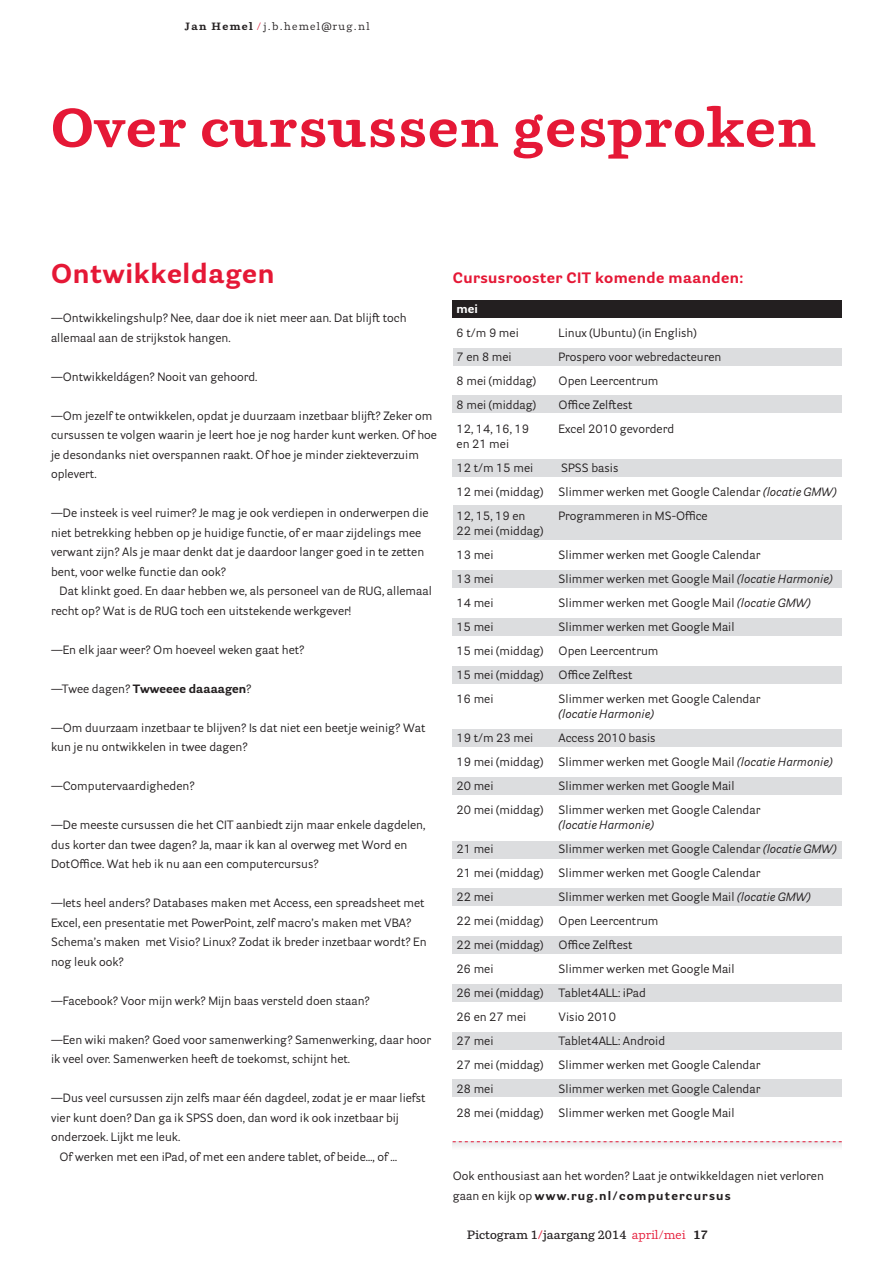
<style>
.page{position:relative;width:893px;height:1263px;background:#fff}
.page>*{position:absolute;margin:0;border:0;box-sizing:border-box;transform-origin:0 0}
.t1{font:700 54px "Parry";letter-spacing:.025em;color:#e51836}
.t2{font:700 27px "Parry Grotesque";letter-spacing:.025em;color:#e51836}
.t3{font:700 15px "Parry Grotesque";letter-spacing:.025em;color:#e51836}
.t4{font:12px/19.5px "Parry Grotesque";color:#231f20}
.t5{font:600 12px "Parry";color:#231f20}
.t6{font:italic 12px "Parry Grotesque";color:#231f20}
.t7{font:700 12px "Parry Grotesque";color:#231f20}
.t8{font:700 12px "Parry Grotesque";color:#fff}
.t9{font:10.5px "Parry";letter-spacing:.125em;color:#231f20}
.s1{font-weight:700}
.s2{color:#e51836}
.s3{font-weight:400}
.s4{font-style:italic}
.s5{font-weight:400;color:#e51836}
</style>
<div class="page">
<div style="left:453px;top:301px;width:389px;height:17px;background:#231f20"></div>
<div style="left:453px;top:348px;width:389px;height:17px;background:#dcdddf"></div>
<div style="left:453px;top:459px;width:389px;height:17px;background:#dcdddf"></div>
<div style="left:453px;top:667px;width:389px;height:17px;background:#dcdddf"></div>
<div style="left:453px;top:396px;width:389px;height:17px;background:#dcdddf"></div>
<div style="left:453px;top:506px;width:389px;height:34px;background:#dcdddf"></div>
<div style="left:453px;top:618px;width:389px;height:17px;background:#dcdddf"></div>
<div style="left:453px;top:729px;width:389px;height:17px;background:#dcdddf"></div>
<div style="left:453px;top:777px;width:389px;height:17px;background:#dcdddf"></div>
<div style="left:453px;top:841px;width:389px;height:17px;background:#dcdddf"></div>
<div style="left:453px;top:888px;width:389px;height:17px;background:#dcdddf"></div>
<div style="left:453px;top:936px;width:389px;height:17px;background:#dcdddf"></div>
<div style="left:453px;top:985px;width:389px;height:17px;background:#dcdddf"></div>
<div style="left:453px;top:1032px;width:389px;height:17px;background:#dcdddf"></div>
<div style="left:453px;top:1080px;width:389px;height:17px;background:#dcdddf"></div>
<div style="left:453px;top:570px;width:389px;height:17px;background:#dcdddf"></div>
<div style="left:453px;top:1142px;width:389px;height:9px;background:#f4f5f5"></div>
<svg style="left:453px;top:1141px;width:389px;height:1px"></svg>
<p class="t9" style="left:185px;top:20px;width:186px"><span class="s1">Jan Hemel</span> <span class="s2">/</span> j.b.hemel@rug.nl</p>
<h1 class="t1" style="left:51px;top:93px;width:766px">Over cursussen gesproken</h1>
<h2 class="t2" style="left:51px;top:256px;width:225px">Ontwikkeldagen</h2>
<p class="t4" style="left:51px;top:308px;width:357px">—Ontwikkelingshulp? Nee, daar doe ik niet meer aan. Dat blijft toch allemaal aan de strijkstok hangen.</p>
<p class="t4" style="left:51px;top:367px;width:208px">—Ontwikkeldágen? Nooit van gehoord.</p>
<p class="t4" style="left:51px;top:406px;width:387px">—Om jezelf te ontwikkelen, opdat je duurzaam inzetbaar blijft? Zeker om cursussen te volgen waarin je leert hoe je nog harder kunt werken. Of hoe je desondanks niet overspannen raakt. Of hoe je minder ziekteverzuim oplevert.</p>
<p class="t4" style="left:51px;top:503px;width:379px">—De insteek is veel ruimer? Je mag je ook verdiepen in onderwerpen die niet betrekking hebben op je huidige functie, of er maar zijdelings mee verwant zijn? Als je maar denkt dat je daardoor langer goed in te zetten bent, voor welke functie dan ook?</p>
<p class="t4" style="left:51px;top:581px;width:382px;text-indent:9px">Dat klinkt goed. En daar hebben we, als personeel van de RUG, allemaal recht op? Wat is de RUG toch een uitstekende werkgever!</p>
<p class="t4" style="left:51px;top:640px;width:255px">—En elk jaar weer? Om hoeveel weken gaat het?</p>
<p class="t7" style="left:51px;top:681px;width:202px"><span class="s3">—Twee dagen?</span> Twweeee daaaagen<span class="s3">?</span></p>
<p class="t4" style="left:51px;top:718px;width:376px">—Om duurzaam inzetbaar te blijven? Is dat niet een beetje weinig? Wat kun je nu ontwikkelen in twee dagen?</p>
<p class="t4" style="left:51px;top:776px;width:145px">—Computervaardigheden?</p>
<p class="t4" style="left:51px;top:815px;width:376px">—De meeste cursussen die het CIT aanbiedt zijn maar enkele dagdelen, dus korter dan twee dagen? Ja, maar ik kan al overweg met Word en<br>DotOffice. Wat heb ik nu aan een computercursus?</p>
<p class="t4" style="left:51px;top:893px;width:377px">—Iets heel anders? Databases maken met Access, een spreadsheet met Excel, een presentatie met PowerPoint, zelf macro’s maken met VBA?<br>Schema’s maken met Visio? Linux? Zodat ik breder inzetbaar wordt? En nog leuk ook?</p>
<p class="t4" style="left:51px;top:991px;width:320px">—Facebook? Voor mijn werk? Mijn baas versteld doen staan?</p>
<p class="t4" style="left:51px;top:1030px;width:382px">—Een wiki maken? Goed voor samenwerking? Samenwerking, daar hoor ik veel over. Samenwerken heeft de toekomst, schijnt het.</p>
<p class="t4" style="left:51px;top:1088px;width:376px">—Dus veel cursussen zijn zelfs maar één dagdeel, zodat je er maar liefst</p>
<p class="t4" style="left:51px;top:1108px;width:350px">vier kunt doen? Dan ga ik SPSS doen, dan word ik ook inzetbaar bij</p>
<p class="t4" style="left:51px;top:1127px;width:131px">onderzoek. Lijkt me leuk.</p>
<p class="t4" style="left:60px;top:1147px;width:339px">Of werken met een iPad, of met een andere tablet, of beide…, of …</p>
<p class="t3" style="left:453px;top:268px;width:292px">Cursusrooster CIT komende maanden:</p>
<p class="t8" style="left:457px;top:301px;width:23px">mei</p>
<p class="t4" style="left:457px;top:323px;width:64px">6 t/m 9 mei</p>
<p class="t4" style="left:559px;top:323px;width:140px">Linux (Ubuntu) (in English)</p>
<p class="t4" style="left:457px;top:347px;width:57px">7 en 8 mei</p>
<p class="t4" style="left:559px;top:347px;width:164px">Prospero voor webredacteuren</p>
<p class="t4" style="left:457px;top:371px;width:81px">8 mei (middag)</p>
<p class="t4" style="left:559px;top:371px;width:101px">Open Leercentrum</p>
<p class="t4" style="left:457px;top:395px;width:81px">8 mei (middag)</p>
<p class="t4" style="left:559px;top:395px;width:76px">Office Zelftest</p>
<p class="t4" style="left:457px;top:419px;width:74px">12, 14, 16, 19</p>
<p class="t4" style="left:559px;top:419px;width:117px">Excel 2010 gevorderd</p>
<p class="t4" style="left:457px;top:431px;width:78px;line-height:24px">en 21 mei<br>12 t/m 15 mei</p>
<p class="t4" style="left:561px;top:458px;width:59px">SPSS basis</p>
<p class="t4" style="left:457px;top:482px;width:88px">12 mei (middag)</p>
<p class="t4" style="left:559px;top:482px;width:280px">Slimmer werken met Google Calendar <span class="s4">(locatie GMW)</span></p>
<p class="t4" style="left:457px;top:506px;width:70px">12, 15, 19 en</p>
<p class="t4" style="left:559px;top:506px;width:151px">Programmeren in MS-Office</p>
<p class="t4" style="left:457px;top:518px;width:88px;line-height:24px">22 mei (middag)<br>13 mei</p>
<p class="t4" style="left:559px;top:545px;width:203px">Slimmer werken met Google Calendar</p>
<p class="t4" style="left:457px;top:569px;width:38px">13 mei</p>
<p class="t4" style="left:559px;top:569px;width:276px">Slimmer werken met Google Mail <span class="s4">(locatie Harmonie)</span></p>
<p class="t4" style="left:457px;top:593px;width:38px">14 mei</p>
<p class="t4" style="left:559px;top:593px;width:254px">Slimmer werken met Google Mail <span class="s4">(locatie GMW)</span></p>
<p class="t4" style="left:457px;top:617px;width:38px">15 mei</p>
<p class="t4" style="left:559px;top:617px;width:177px">Slimmer werken met Google Mail</p>
<p class="t4" style="left:457px;top:641px;width:88px">15 mei (middag)</p>
<p class="t4" style="left:559px;top:641px;width:101px">Open Leercentrum</p>
<p class="t4" style="left:457px;top:665px;width:88px">15 mei (middag)</p>
<p class="t4" style="left:559px;top:665px;width:76px">Office Zelftest</p>
<p class="t4" style="left:457px;top:689px;width:38px">16 mei</p>
<p class="t4" style="left:559px;top:689px;width:203px">Slimmer werken met Google Calendar</p>
<p class="t6" style="left:559px;top:706px;width:97px">(locatie Harmonie)</p>
<p class="t4" style="left:457px;top:728px;width:78px">19 t/m 23 mei</p>
<p class="t4" style="left:559px;top:728px;width:99px">Access 2010 basis</p>
<p class="t4" style="left:457px;top:752px;width:88px">19 mei (middag)</p>
<p class="t4" style="left:559px;top:752px;width:276px">Slimmer werken met Google Mail <span class="s4">(locatie Harmonie)</span></p>
<p class="t4" style="left:457px;top:776px;width:38px">20 mei</p>
<p class="t4" style="left:559px;top:776px;width:177px">Slimmer werken met Google Mail</p>
<p class="t4" style="left:457px;top:800px;width:88px">20 mei (middag)</p>
<p class="t4" style="left:559px;top:800px;width:203px">Slimmer werken met Google Calendar</p>
<p class="t6" style="left:559px;top:817px;width:97px">(locatie Harmonie)</p>
<p class="t4" style="left:457px;top:839px;width:38px">21 mei</p>
<p class="t4" style="left:559px;top:839px;width:280px">Slimmer werken met Google Calendar <span class="s4">(locatie GMW)</span></p>
<p class="t4" style="left:457px;top:863px;width:88px">21 mei (middag)</p>
<p class="t4" style="left:559px;top:863px;width:203px">Slimmer werken met Google Calendar</p>
<p class="t4" style="left:457px;top:887px;width:38px">22 mei</p>
<p class="t4" style="left:559px;top:887px;width:254px">Slimmer werken met Google Mail <span class="s4">(locatie GMW)</span></p>
<p class="t4" style="left:457px;top:911px;width:88px">22 mei (middag)</p>
<p class="t4" style="left:559px;top:911px;width:101px">Open Leercentrum</p>
<p class="t4" style="left:457px;top:935px;width:88px">22 mei (middag)</p>
<p class="t4" style="left:559px;top:935px;width:76px">Office Zelftest</p>
<p class="t4" style="left:457px;top:959px;width:38px">26 mei</p>
<p class="t4" style="left:559px;top:959px;width:177px">Slimmer werken met Google Mail</p>
<p class="t4" style="left:457px;top:983px;width:88px">26 mei (middag)</p>
<p class="t4" style="left:559px;top:983px;width:89px">Tablet4ALL: iPad</p>
<p class="t4" style="left:457px;top:1007px;width:71px">26 en 27 mei</p>
<p class="t4" style="left:559px;top:1007px;width:59px">Visio 2010</p>
<p class="t4" style="left:457px;top:1031px;width:38px">27 mei</p>
<p class="t4" style="left:559px;top:1031px;width:108px">Tablet4ALL: Android</p>
<p class="t4" style="left:457px;top:1055px;width:88px">27 mei (middag)</p>
<p class="t4" style="left:559px;top:1055px;width:203px">Slimmer werken met Google Calendar</p>
<p class="t4" style="left:457px;top:1079px;width:38px">28 mei</p>
<p class="t4" style="left:559px;top:1079px;width:203px">Slimmer werken met Google Calendar</p>
<p class="t4" style="left:457px;top:1103px;width:88px">28 mei (middag)</p>
<p class="t4" style="left:559px;top:1103px;width:177px">Slimmer werken met Google Mail</p>
<p class="t4" style="left:453px;top:1166px;width:372px">Ook enthousiast aan het worden? Laat je ontwikkeldagen niet verloren gaan en kijk op <span class="s1">www.rug.nl/computercursus</span></p>
<p class="t5" style="left:467px;top:1227px;width:243px">Pictogram 1<span class="s2">/</span>jaargang 2014 <span class="s5">april/mei</span> <span class="s1">17</span></p>
</div>
